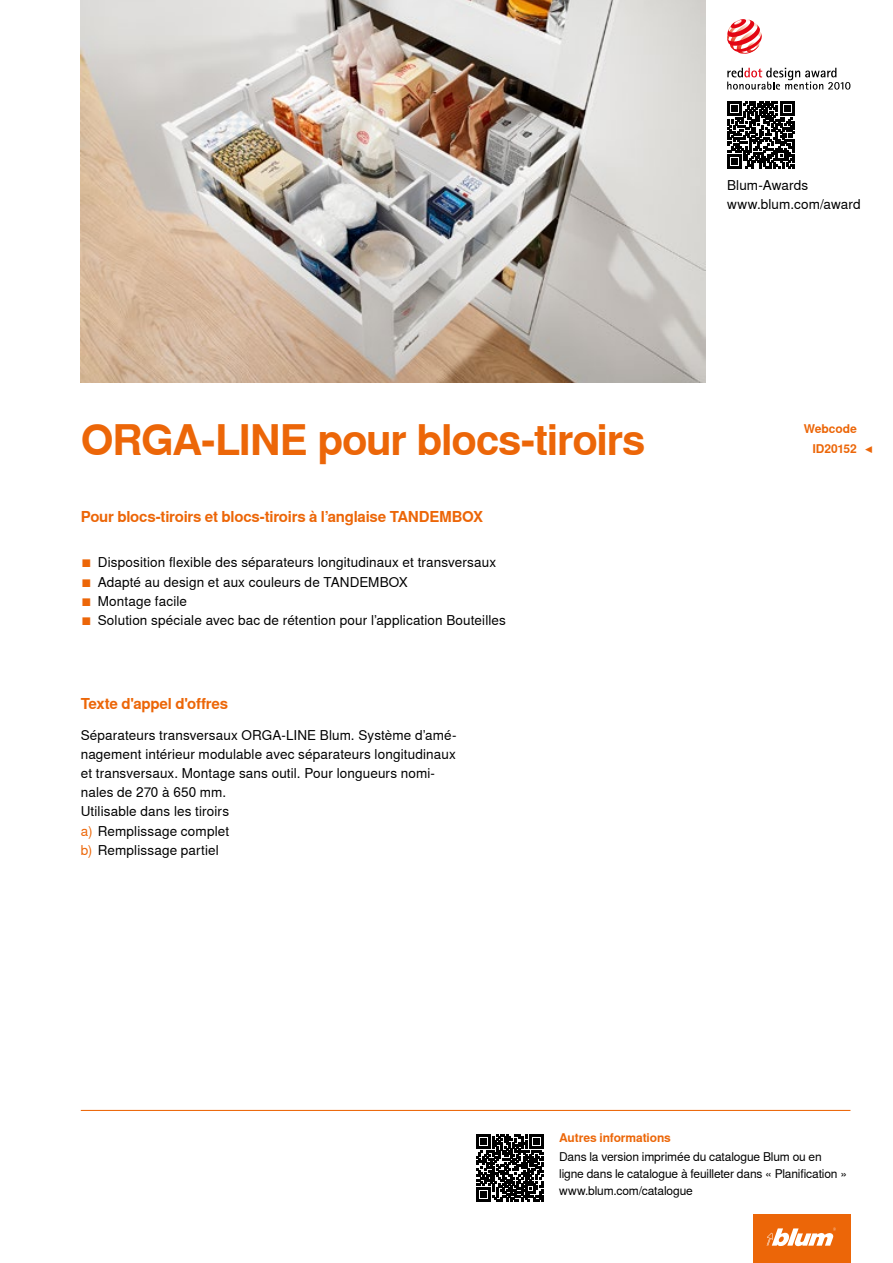
<style>
.page{position:relative;width:893px;height:1263px;background:#fff}
.page>*{position:absolute;margin:0;border:0;box-sizing:border-box;transform-origin:0 0}
.CB_AF_Ueber_Tit2{font:700 42px "Nimbus Sans Global";letter-spacing:-.03em;color:#ec6608}
.CB_AF_Ueber_Ber1o_li{font:700 15px "Nimbus Sans Global";letter-spacing:-.015em;color:#ec6608}
.CB_AF_FliesIMG_li{font:13.5px/19.2px "Nimbus Sans Global";letter-spacing:.01em;color:#000}
.CB_AF_Bes_IMG9{font:13.5px "Nimbus Sans Global";letter-spacing:.01em;color:#000}
.CB_AF_Fliess_li{font:12px/17px "Nimbus Sans Global";letter-spacing:-.01em;color:#000}
.CB_AF_Ueber_Ber2o_li{font:700 12px "Nimbus Sans Global";letter-spacing:-.01em;color:#ec6608}
.CB_AF_Ueber_Ber2o_re{font:700 12px "Nimbus Sans Global";letter-spacing:-.005em;color:#ec6608}
.s1{color:#ec6608}
</style>
<div class="page">
<img style="left:81px;top:0;width:625px;height:383px">
<svg style="left:727px;top:68px;width:123px;height:22px"></svg>
<svg style="left:727px;top:19px;width:35px;height:35px"></svg>
<div style="left:753px;top:1214px;width:97px;height:49px;background:#ec6608"></div>
<svg style="left:767px;top:1227px;width:69px;height:19px"></svg>
<svg style="left:727px;top:101px;width:67px;height:67px"></svg>
<hr style="left:81px;top:1110px;width:769px;height:1px;background:#ec6608">
<svg style="left:476px;top:1134px;width:67px;height:67px"></svg>
<p class="CB_AF_FliesIMG_li" style="left:727px;top:175px;width:83px">Blum-Awards</p>
<p class="CB_AF_FliesIMG_li" style="left:727px;top:194px;width:135px">www.blum.com/award</p>
<p class="CB_AF_Ueber_Tit2" style="left:81px;top:416px;width:566px">ORGA-LINE pour blocs-tiroirs</p>
<p class="CB_AF_Ueber_Ber1o_li" style="left:81px;top:508px;width:404px">Pour blocs-tiroirs et blocs-tiroirs à l’anglaise TANDEMBOX</p>
<p class="CB_AF_Bes_IMG9" style="left:81px;top:555px;width:417px"><span class="s1">■</span> Disposition flexible des séparateurs longitudinaux et transversaux</p>
<p class="CB_AF_Bes_IMG9" style="left:81px;top:574px;width:329px"><span class="s1">■</span> Adapté au design et aux couleurs de TANDEMBOX</p>
<p class="CB_AF_Bes_IMG9" style="left:81px;top:593px;width:108px"><span class="s1">■</span> Montage facile</p>
<p class="CB_AF_Bes_IMG9" style="left:81px;top:612px;width:427px"><span class="s1">■</span> Solution spéciale avec bac de rétention pour l’application Bouteilles</p>
<p class="CB_AF_Ueber_Ber1o_li" style="left:81px;top:695px;width:149px">Texte d'appel d'offres</p>
<p class="CB_AF_FliesIMG_li" style="left:81px;top:725px;width:377px">Séparateurs transversaux ORGA-LINE Blum. Système d’amé&shy;nagement intérieur modulable avec séparateurs longitudinaux et transversaux. Montage sans outil. Pour longueurs nomi&shy;nales de 270 à 650 mm.</p>
<p class="CB_AF_FliesIMG_li" style="left:81px;top:802px;width:150px">Utilisable dans les tiroirs</p>
<p class="CB_AF_FliesIMG_li" style="left:81px;top:821px;width:150px"><span class="s1">a)</span> Remplissage complet</p>
<p class="CB_AF_FliesIMG_li" style="left:81px;top:840px;width:140px"><span class="s1">b)</span> Remplissage partiel</p>
<p class="CB_AF_Ueber_Ber2o_re" style="left:804px;top:422px;width:55px">Webcode</p>
<p class="CB_AF_Ueber_Ber2o_re" style="left:812px;top:441px;width:46px">ID20152</p>
<p class="CB_AF_Ueber_Ber2o_re" style="left:865px;top:441px;width:11px">◀</p>
<p class="CB_AF_Ueber_Ber2o_li" style="left:559px;top:1130px;width:113px">Autres informations</p>
<p class="CB_AF_Fliess_li" style="left:559px;top:1148px;width:289px">Dans la version imprimée du catalogue Blum ou en ligne dans le catalogue à feuilleter dans « Planification »</p>
<p class="CB_AF_Fliess_li" style="left:559px;top:1182px;width:135px">www.blum.com/catalogue</p>
</div>
